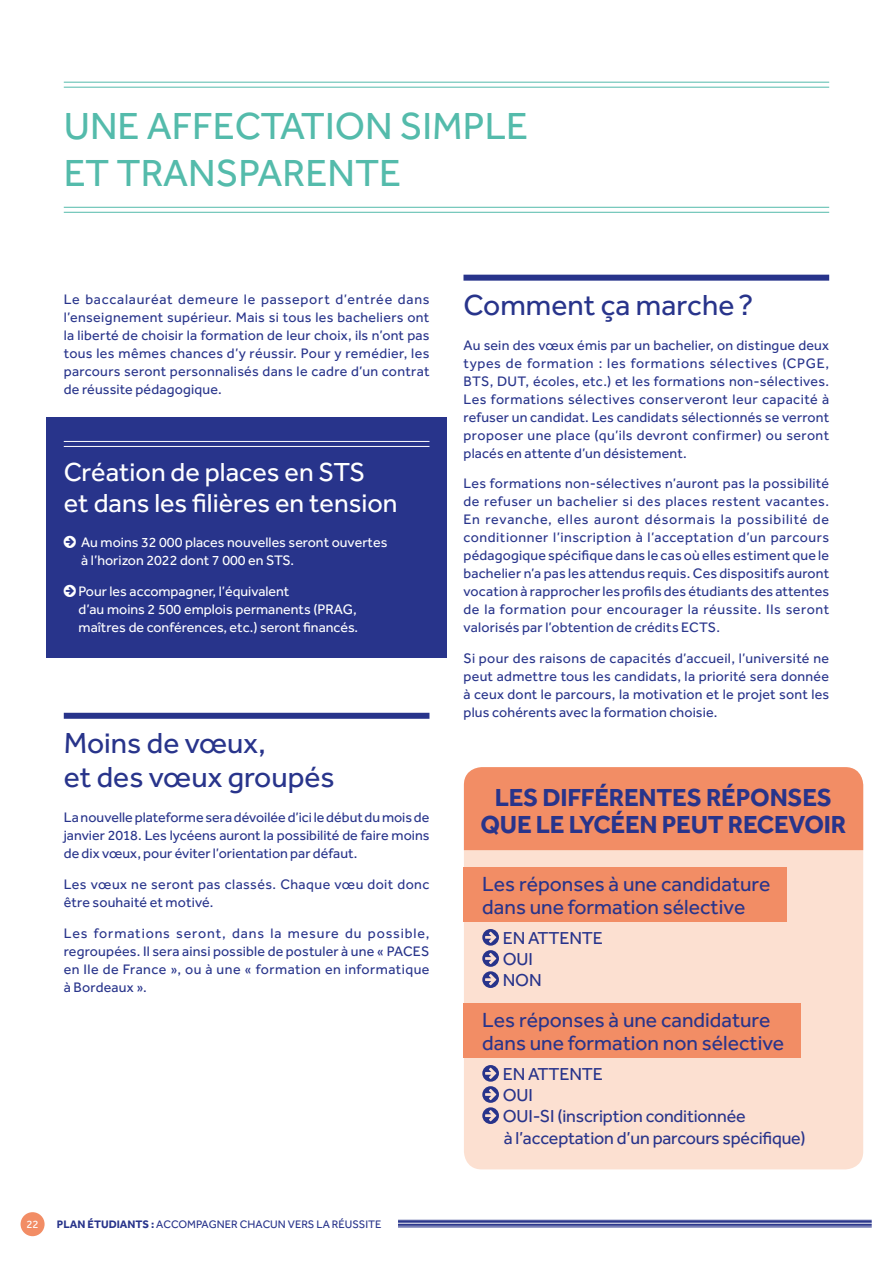
<style>
.page{position:relative;width:893px;height:1263px;background:#fff}
.page>*{position:absolute;margin:0;border:0;box-sizing:border-box;transform-origin:0 0}
.t1{font:39px/46.8px "Effra";color:#54bbab}
.t2{font:30px/34.5px "Effra";color:#28348b}
.t3{font:27px/31.5px "Effra";color:#fff}
.t4{font:700 25.5px/27px "Effra";letter-spacing:-.01em;color:#28348b;text-align:center}
.t5{font:21.15px/22.8px "Effra";color:#28348b}
.t6{font:17.85px/21.1px "Effra";letter-spacing:-.01em;color:#28348b}
.t7{font:14.25px/18px "Effra";letter-spacing:.015em;color:#28348b;text-align:justify}
.t8{font:14.25px/18px "Effra";color:#fff}
.t9{font:11.25px "Effra";color:#28348b}
.t10{font:11.25px "Effra";color:#fff}
.s1{font-weight:700}
</style>
<div class="page">
<div style="left:46px;top:417px;width:400px;height:241px;background:#28348b"></div>
<hr style="left:64px;top:441px;width:365px;height:1px;background:#fff">
<hr style="left:64px;top:446px;width:365px;height:1px;background:#fff">
<div style="left:64px;top:713px;width:365px;height:6px;background:#28348b"></div>
<div style="left:463px;top:275px;width:366px;height:6px;background:#28348b"></div>
<hr style="left:64px;top:82px;width:765px;height:1px;background:#54bbab">
<hr style="left:64px;top:87px;width:765px;height:1px;background:#54bbab">
<hr style="left:64px;top:207px;width:765px;height:1px;background:#54bbab">
<hr style="left:64px;top:212px;width:765px;height:1px;background:#54bbab">
<div style="left:464px;top:767px;width:399px;height:402px;background:#fce0d1;border-radius:18px"></div>
<div style="left:464px;top:767px;width:399px;height:83px;background:#f28d65"></div>
<div style="left:463px;top:868px;width:324px;height:54px;background:#f28d65"></div>
<div style="left:463px;top:1004px;width:338px;height:54px;background:#f28d65"></div>
<svg style="left:482px;top:929px;width:17px;height:59px"></svg>
<svg style="left:482px;top:1065px;width:17px;height:59px"></svg>
<div style="left:21px;top:1212px;width:24px;height:24px;background:#f28d65;border-radius:50%"></div>
<hr style="left:398px;top:1227px;width:474px;height:1px;background:#28348b">
<hr style="left:398px;top:1225px;width:474px;height:1px;background:#28348b">
<hr style="left:398px;top:1224px;width:474px;height:1px;background:#28348b">
<hr style="left:398px;top:1222px;width:474px;height:1px;background:#28348b">
<hr style="left:398px;top:1221px;width:474px;height:1px;background:#28348b">
<hr style="left:398px;top:1220px;width:474px;height:1px;background:#28348b">
<h1 class="t1" style="left:64px;top:102px;width:466px">UNE AFFECTATION SIMPLE<br>ET TRANSPARENTE</h1>
<p class="t7" style="left:64px;top:290px;width:367px">Le baccalauréat demeure le passeport d’entrée dans l’enseignement supérieur. Mais si tous les bacheliers ont la liberté de choisir la formation de leur choix, ils n’ont pas tous les mêmes chances d’y réussir. Pour y remédier, les parcours seront personnalisés dans le cadre d’un contrat de réussite pédagogique.</p>
<h3 class="t3" style="left:64px;top:456px;width:335px">Création de places en STS<br>et dans les filières en tension</h3>
<p class="t8" style="left:81px;top:533px;width:308px">Au moins 32 000 places nouvelles seront ouvertes à l’horizon 2022 dont 7 000 en STS.</p>
<p class="t8" style="left:79px;top:582px;width:281px">Pour les accompagner, l’équivalent<br>d’au moins 2 500 emplois permanents (PRAG, maîtres de conférences, etc.) seront financés.</p>
<h2 class="t2" style="left:64px;top:725px;width:272px">Moins de vœux,<br>et des vœux groupés</h2>
<p class="t7" style="left:64px;top:808px;width:367px">La nouvelle plateforme sera dévoilée d’ici le début du mois de janvier 2018. Les lycéens auront la possibilité de faire moins de dix vœux, pour éviter l’orientation par défaut.</p>
<p class="t7" style="left:64px;top:875px;width:367px">Les vœux ne seront pas classés. Chaque vœu doit donc être souhaité et motivé.</p>
<p class="t7" style="left:64px;top:924px;width:367px">Les formations seront, dans la mesure du possible, regroupées. Il sera ainsi possible de postuler à une « PACES en Ile de France », ou à une « formation en informatique à Bordeaux ».</p>
<p class="t10" style="left:27px;top:1217px;width:14px">22</p>
<p class="t9" style="left:57px;top:1217px;width:326px"><span class="s1">PLAN ÉTUDIANTS :</span> ACCOMPAGNER CHACUN VERS LA RÉUSSITE</p>
<h2 class="t2" style="left:463px;top:287px;width:291px">Comment ça marche?</h2>
<p class="t7" style="left:463px;top:336px;width:367px">Au sein des vœux émis par un bachelier, on distingue deux types de formation : les formations sélectives (CPGE, BTS, DUT, écoles, etc.) et les formations non-sélectives.<br>Les formations sélectives conserveront leur capacité à refuser un candidat. Les candidats sélectionnés se verront proposer une place (qu’ils devront confirmer) ou seront placés en attente d’un désistement.</p>
<p class="t7" style="left:463px;top:474px;width:367px">Les formations non-sélectives n’auront pas la possibilité de refuser un bachelier si des places restent vacantes.<br>En revanche, elles auront désormais la possibilité de conditionner l’inscription à l’acceptation d’un parcours pédagogique spécifique dans le cas où elles estiment que le bachelier n’a pas les attendus requis. Ces dispositifs auront vocation à rapprocher les profils des étudiants des attentes de la formation pour encourager la réussite. Ils seront valorisés par l’obtention de crédits ECTS.</p>
<p class="t7" style="left:463px;top:649px;width:367px">Si pour des raisons de capacités d’accueil, l’université ne peut admettre tous les candidats, la priorité sera donnée à ceux dont le parcours, la motivation et le projet sont les plus cohérents avec la formation choisie.</p>
<h3 class="t4" style="left:480px;top:783px;width:367px">LES DIFFÉRENTES RÉPONSES<br>QUE LE LYCÉEN PEUT RECEVOIR</h3>
<h3 class="t5" style="left:482px;top:872px;width:290px">Les réponses à une candidature dans une formation sélective</h3>
<p class="t6" style="left:503px;top:927px;width:102px">EN ATTENTE<br>OUI<br>NON</p>
<h3 class="t5" style="left:482px;top:1008px;width:303px">Les réponses à une candidature dans une formation non sélective</h3>
<p class="t6" style="left:503px;top:1063px;width:304px">EN ATTENTE<br>OUI<br>OUI-SI (inscription conditionnée<br>à l’acceptation d’un parcours spécifique)</p>
</div>
